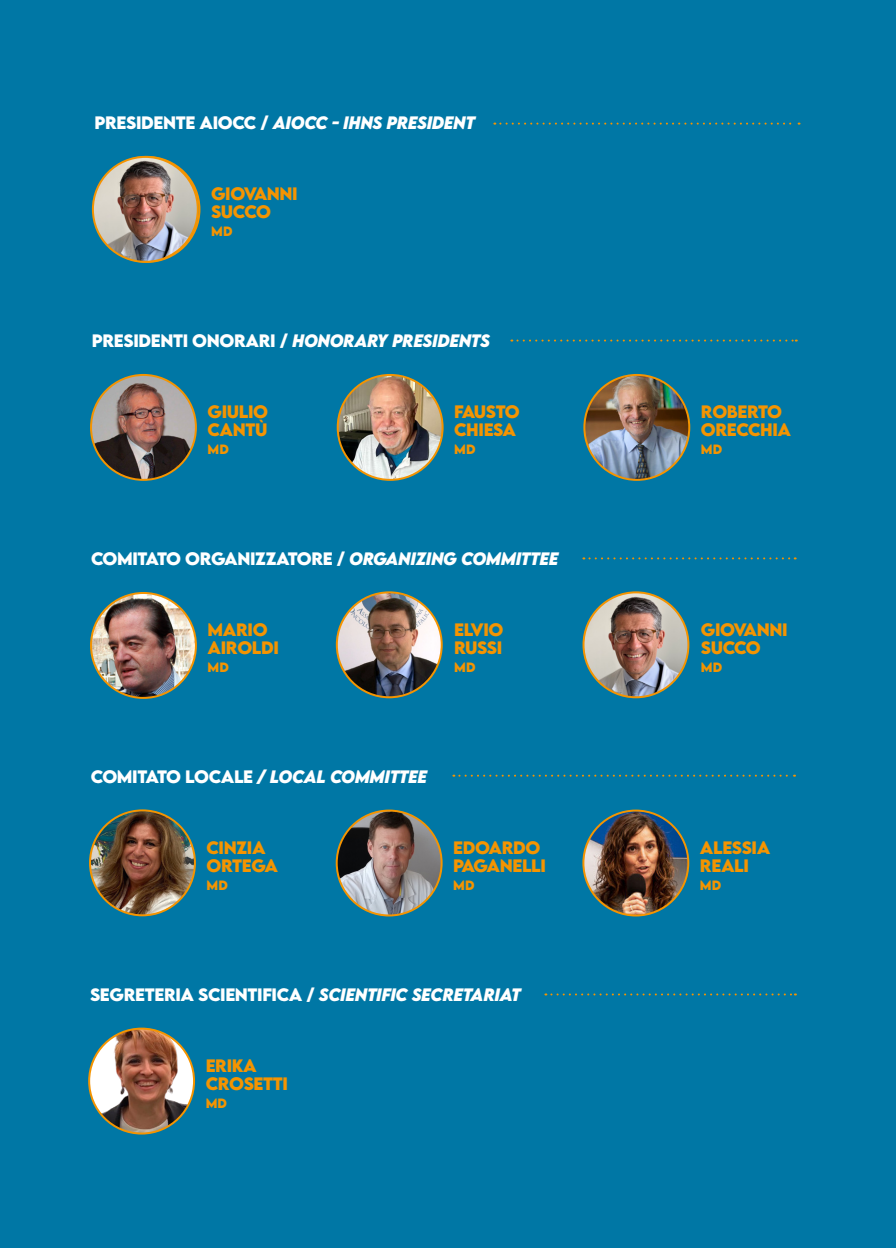
<style>
.page{position:relative;width:896px;height:1248px;background:#fff}
.page>*{position:absolute;margin:0;border:0;box-sizing:border-box;transform-origin:0 0}
.t1{font:700 16px/18px "LEMONMILK";letter-spacing:-.025em;color:#f49401}
.t2{font:italic 700 16px "LEMONMILK";letter-spacing:-.025em;color:#fff}
.t3{font:700 16px "LEMONMILK";letter-spacing:-.025em;color:#fff}
.t4{font:700 16px "LEMONMILK";letter-spacing:-.06em;color:#fff}
.t5{font:700 12px "LEMONMILK";letter-spacing:.01em;color:#f49401}
.s1{font-style:italic}
.s2{font-style:normal}
</style>
<div class="page">
<div style="left:0;top:0;width:896px;height:1247px;background:#0077a5"></div>
<img style="left:95px;top:157px;width:102px;height:105px">
<img style="left:91px;top:593px;width:105px;height:104px;border-radius:52px">
<div style="left:90px;top:592px;width:107px;height:106px;border:2px solid #f49401;border-radius:50%"></div>
<img style="left:91px;top:375px;width:105px;height:105px;border-radius:52px">
<div style="left:90px;top:374px;width:107px;height:107px;border:2px solid #f49401;border-radius:50%"></div>
<img style="left:90px;top:810px;width:105px;height:105px;border-radius:52px">
<div style="left:89px;top:809px;width:107px;height:107px;border:2px solid #f49401;border-radius:50%"></div>
<img style="left:89px;top:1028px;width:105px;height:105px;border-radius:52px">
<div style="left:88px;top:1027px;width:107px;height:107px;border:2px solid #f49401;border-radius:50%"></div>
<img style="left:338px;top:375px;width:104px;height:105px;border-radius:52px">
<div style="left:337px;top:374px;width:106px;height:107px;border:2px solid #f49401;border-radius:50%"></div>
<img style="left:584px;top:375px;width:105px;height:105px;border-radius:52px">
<div style="left:583px;top:374px;width:107px;height:107px;border:2px solid #f49401;border-radius:50%"></div>
<img style="left:337px;top:592px;width:105px;height:105px;border-radius:52px">
<div style="left:336px;top:591px;width:107px;height:107px;border:2px solid #f49401;border-radius:50%"></div>
<img style="left:337px;top:810px;width:104px;height:105px;border-radius:52px">
<div style="left:336px;top:809px;width:106px;height:107px;border:2px solid #f49401;border-radius:50%"></div>
<img style="left:583px;top:592px;width:105px;height:105px;border-radius:52px">
<div style="left:582px;top:591px;width:107px;height:107px;border:2px solid #f49401;border-radius:50%"></div>
<img style="left:583px;top:810px;width:105px;height:105px;border-radius:52px">
<div style="left:582px;top:809px;width:107px;height:107px;border:2px solid #f49401;border-radius:50%"></div>
<svg style="left:511px;top:339px;width:286px;height:2px"></svg>
<svg style="left:494px;top:123px;width:305px;height:2px"></svg>
<svg style="left:583px;top:557px;width:212px;height:2px"></svg>
<svg style="left:453px;top:774px;width:342px;height:2px"></svg>
<svg style="left:545px;top:993px;width:251px;height:2px"></svg>
<img style="left:93px;top:157px;width:105px;height:105px;border-radius:52px">
<div style="left:92px;top:156px;width:107px;height:107px;border:2px solid #f49401;border-radius:50%"></div>
<p class="t3" style="left:95px;top:112px;width:267px">PRESIDENTE AIOCC / <span class="s1">AIOCC - IHNS</span></p>
<p class="t2" style="left:386px;top:112px;width:70px">PRESIDENT</p>
<p class="t1" style="left:211px;top:185px;width:88px">GIOVANNI<br>SUCCO</p>
<p class="t5" style="left:211px;top:223px;width:23px">MD</p>
<p class="t3" style="left:92px;top:330px;width:142px">PRESIDENTI ONORAR</p>
<p class="t2" style="left:270px;top:330px;width:86px"><span class="s2">I /</span> HONORAR</p>
<p class="t2" style="left:377px;top:330px;width:84px">Y PRESIDENTS</p>
<p class="t1" style="left:208px;top:403px;width:62px">GIULIO<br>CANTÙ</p>
<p class="t5" style="left:208px;top:441px;width:23px">MD</p>
<p class="t1" style="left:454px;top:403px;width:66px">FAUSTO<br>CHIESA</p>
<p class="t5" style="left:454px;top:441px;width:23px">MD</p>
<p class="t4" style="left:91px;top:548px;width:177px">COM ITATO ORGANIZZA</p>
<p class="t3" style="left:288px;top:548px;width:88px">TOR E / <span class="s1">ORGAN</span></p>
<p class="t2" style="left:410px;top:548px;width:121px">IZING COMMITTEE</p>
<p class="t1" style="left:208px;top:621px;width:73px;text-indent:40px">IO<br>AIROLDI</p>
<p class="t5" style="left:208px;top:659px;width:23px">MD</p>
<p class="t1" style="left:208px;top:621px;width:15px">MAR</p>
<p class="t1" style="left:454px;top:621px;width:50px">ELVIO</p>
<p class="t1" style="left:454px;top:639px;width:49px">RUSSI</p>
<p class="t5" style="left:454px;top:659px;width:23px">MD</p>
<p class="t2" style="left:91px;top:765px;width:309px"><span class="s2">COM ITATO LOCALE</span> / LOCA L COMMITTEE</p>
<p class="t1" style="left:207px;top:838px;width:73px">CINZIA<br>ORTEGA</p>
<p class="t5" style="left:207px;top:876px;width:23px">MD</p>
<p class="t1" style="left:453px;top:838px;width:94px;text-indent:60px">DO<br>PAGANELLI</p>
<p class="t5" style="left:453px;top:876px;width:23px">MD</p>
<p class="t1" style="left:453px;top:838px;width:36px">EDOAR</p>
<p class="t3" style="left:90px;top:983px;width:268px">SEGRETERIA SCIENTIFICA / <span class="s1">SCIENT</span></p>
<p class="t2" style="left:376px;top:983px;width:47px">IFIC SECRETAR</p>
<p class="t2" style="left:494px;top:983px;width:18px">IAT</p>
<p class="t1" style="left:206px;top:1056px;width:84px">ERIKA<br>CROSETTI</p>
<p class="t5" style="left:206px;top:1094px;width:23px">MD</p>
<p class="t1" style="left:701px;top:403px;width:91px">ROBERTO<br>ORECCHIA</p>
<p class="t5" style="left:701px;top:441px;width:23px">MD</p>
<p class="t1" style="left:701px;top:621px;width:88px">GIOVANNI<br>SUCCO</p>
<p class="t5" style="left:701px;top:659px;width:23px">MD</p>
<p class="t1" style="left:700px;top:838px;width:72px">ALESSIA<br>REALI</p>
<p class="t5" style="left:700px;top:876px;width:23px">MD</p>
</div>
